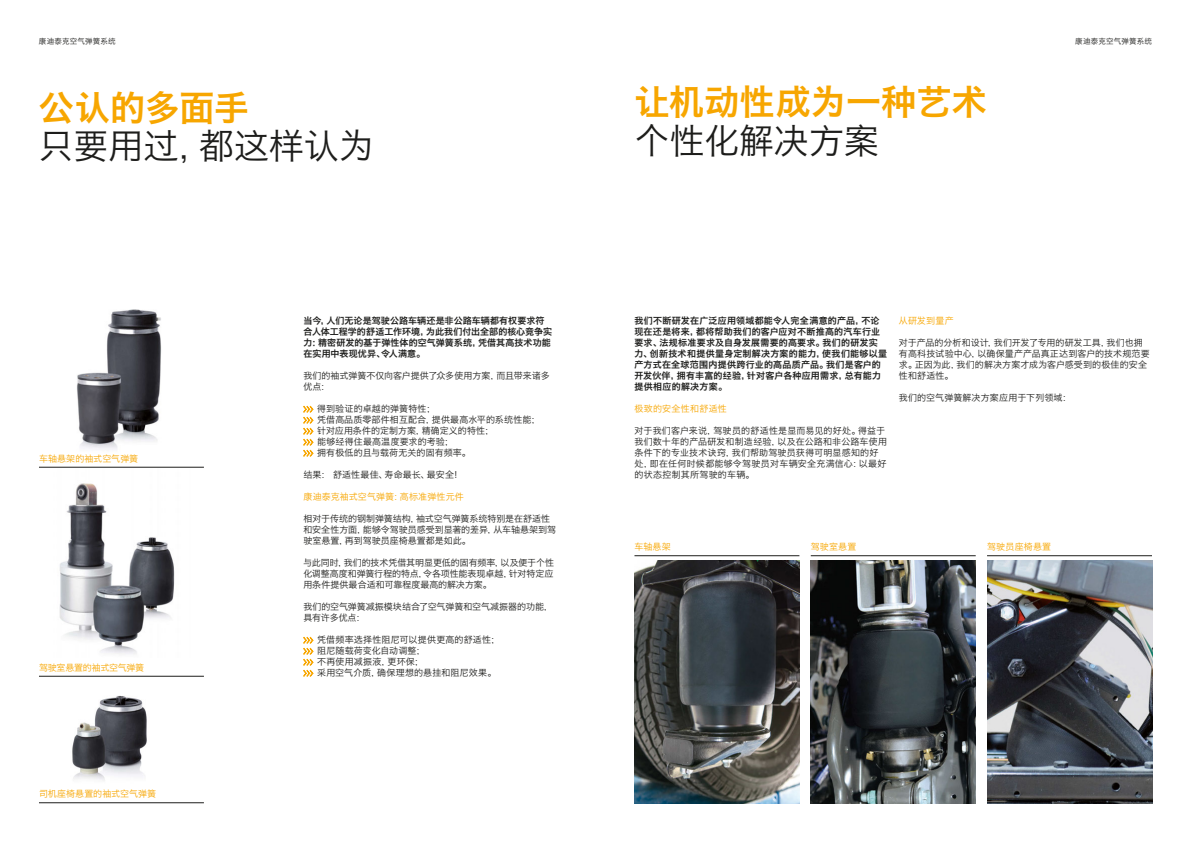
<style>
.page{position:relative;width:1191px;height:842px;background:#fff}
.page>*{position:absolute;margin:0;border:0;box-sizing:border-box;transform-origin:0 0}
.t1{font:35px "Hiragino Sans GB W3";letter-spacing:-.005em;color:#1d1d1b}
.t2{font:35px "Hiragino Sans GB W6";letter-spacing:.01em;color:#f7a600}
.t3{font:9px/11px "Hiragino Sans GB W3";letter-spacing:.005em;color:#1d1d1b}
.t4{font:9px/11px "Hiragino Sans GB W6";letter-spacing:.02em;color:#1d1d1b}
.t5{font:9px "Hiragino Sans GB W3";letter-spacing:.01em;color:#f7a600}
.t6{font:9px "Hiragino Sans GB W3";letter-spacing:-.03em;color:#f7a600}
.t7{font:9px "Hiragino Sans GB W3";letter-spacing:.03em;color:#f7a600}
.t8{font:7.5px "Hiragino Sans GB W3";letter-spacing:.025em;color:#1d1d1b}
</style>
<div class="page">
<img style="left:77px;top:309px;width:84px;height:141px">
<img style="left:59px;top:483px;width:116px;height:171px">
<img style="left:72px;top:695px;width:75px;height:86px">
<hr style="left:39px;top:467px;width:165px;height:1px;background:#1d1d1b">
<hr style="left:634px;top:555px;width:165px;height:1px;background:#1d1d1b">
<hr style="left:810px;top:555px;width:165px;height:1px;background:#1d1d1b">
<hr style="left:987px;top:555px;width:165px;height:1px;background:#1d1d1b">
<hr style="left:39px;top:676px;width:165px;height:1px;background:#1d1d1b">
<hr style="left:39px;top:802px;width:165px;height:1px;background:#1d1d1b">
<svg style="left:303px;top:406px;width:10px;height:51px"></svg>
<svg style="left:303px;top:637px;width:10px;height:40px"></svg>
<img style="left:987px;top:561px;width:165px;height:242px">
<img style="left:634px;top:561px;width:165px;height:242px">
<img style="left:810px;top:561px;width:165px;height:242px">
<p class="t8" style="left:39px;top:36px;width:78px">康迪泰克空气弹簧系统</p>
<p class="t8" style="left:1075px;top:36px;width:78px">康迪泰克空气弹簧系统</p>
<h1 class="t2" style="left:39px;top:85px;width:212px">公认的多面手</h1>
<h1 class="t1" style="left:39px;top:125px;width:337px">只要用过，都这样认为</h1>
<p class="t5" style="left:39px;top:453px;width:101px">车轴悬架的袖式空气弹簧</p>
<p class="t6" style="left:39px;top:662px;width:107px">驾驶室悬置的袖式空气弹簧</p>
<p class="t5" style="left:39px;top:788px;width:119px">司机座椅悬置的袖式空气弹簧</p>
<p class="t4" style="left:303px;top:315px;width:250px">当今，人们无论是驾驶公路车辆还是非公路车辆都有权要求符合人体工程学的舒适工作环境，为此我们付出全部的核心竞争实力：精密研发的基于弹性体的空气弹簧系统，凭借其高技术功能在实用中表现优异、令人满意。</p>
<p class="t3" style="left:303px;top:370px;width:248px">我们的袖式弹簧不仅向客户提供了众多使用方案，而且带来诸多优点：</p>
<p class="t3" style="left:317px;top:403px;width:224px">得到验证的卓越的弹簧特性；<br>凭借高品质零部件相互配合，提供最高水平的系统性能；针对应用条件的定制方案，精确定义的特性；<br>能够经得住最高温度要求的考验；<br>拥有极低的且与载荷无关的固有频率。</p>
<p class="t3" style="left:303px;top:469px;width:161px">结果： 舒适性最佳、寿命最长、最安全！</p>
<p class="t5" style="left:303px;top:491px;width:162px">康迪泰克袖式空气弹簧：高标准弹性元件</p>
<p class="t3" style="left:303px;top:513px;width:254px">相对于传统的钢制弹簧结构，袖式空气弹簧系统特别是在舒适性和安全性方面，能够令驾驶员感受到显著的差异，从车轴悬架到驾驶室悬置，再到驾驶员座椅悬置都是如此。</p>
<p class="t3" style="left:303px;top:557px;width:252px;text-align:justify">与此同时，我们的技术凭借其明显更低的固有频率，以及便于个性化调整高度和弹簧行程的特点，令各项性能表现卓越，针对特定应用条件提供最合适和可靠程度最高的解决方案。</p>
<p class="t3" style="left:303px;top:601px;width:251px">我们的空气弹簧减振模块结合了空气弹簧和空气减振器的功能，具有许多优点：</p>
<p class="t3" style="left:317px;top:634px;width:184px">凭借频率选择性阻尼可以提供更高的舒适性；阻尼随载荷变化自动调整；<br>不再使用减振液，更环保；<br>采用空气介质，确保理想的悬挂和阻尼效果。</p>
<h1 class="t2" style="left:634px;top:79px;width:354px">让机动性成为一种艺术</h1>
<h1 class="t1" style="left:634px;top:119px;width:246px">个性化解决方案</h1>
<p class="t4" style="left:634px;top:315px;width:254px">我们不断研发在广泛应用领域都能令人完全满意的产品，不论现在还是将来，都将帮助我们的客户应对不断推高的汽车行业要求、法规标准要求及自身发展需要的高要求。我们的研发实力、创新技术和提供量身定制解决方案的能力，使我们能够以量产方式在全球范围内提供跨行业的高品质产品。我们是客户的开发伙伴，拥有丰富的经验，针对客户各种应用需求，总有能力提供相应的解决方案。</p>
<p class="t7" style="left:634px;top:403px;width:94px">极致的安全性和舒适性</p>
<p class="t3" style="left:634px;top:425px;width:254px">对于我们客户来说，驾驶员的舒适性是显而易见的好处。得益于我们数十年的产品研发和制造经验，以及在公路和非公路车使用条件下的专业技术诀窍，我们帮助驾驶员获得可明显感知的好处，即在任何时候都能够令驾驶员对车辆安全充满信心：以最好的状态控制其所驾驶的车辆。</p>
<p class="t5" style="left:899px;top:315px;width:56px">从研发到量产</p>
<p class="t3" style="left:899px;top:337px;width:252px">对于产品的分析和设计，我们开发了专用的研发工具，我们也拥有高科技试验中心，以确保量产产品真正达到客户的技术规范要求。正因为此，我们的解决方案才成为客户感受到的极佳的安全性和舒适性。</p>
<p class="t3" style="left:899px;top:392px;width:174px">我们的空气弹簧解决方案应用于下列领域：</p>
<p class="t5" style="left:634px;top:541px;width:38px">车轴悬架</p>
<p class="t5" style="left:810px;top:541px;width:47px">驾驶室悬置</p>
<p class="t5" style="left:987px;top:541px;width:66px">驾驶员座椅悬置</p>
</div>
